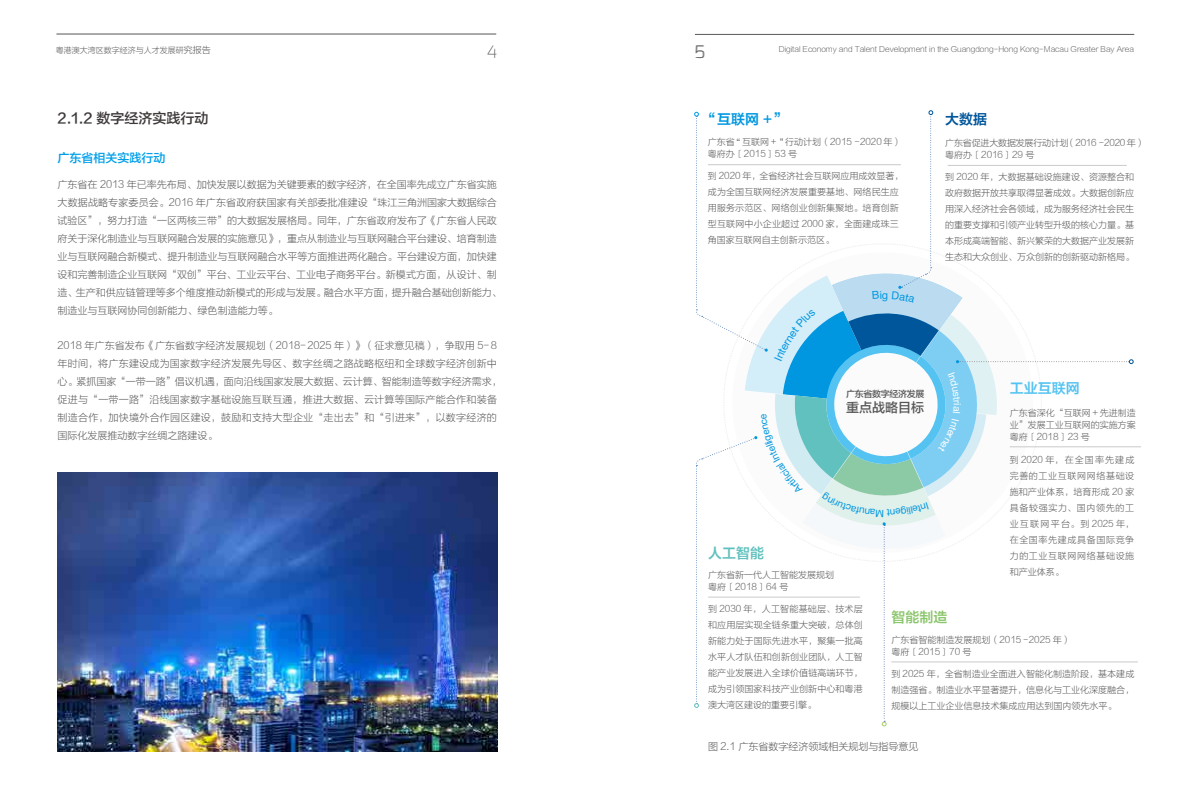
<style>
.page{position:relative;width:1191px;height:808px;background:#fff}
.page>*{position:absolute;margin:0;border:0;box-sizing:border-box;transform-origin:0 0}
.t1{font:200 17px "Exo";color:#656464}
.t2{font:14px "FZLTZHK GBK1 0";color:#3e3a39}
.t3{font:14px "FZLTZCHK GBK1 0";color:#0097e0}
.t4{font:14px "FZLTZCHK GBK1 0";color:#54c3f1}
.t5{font:14px "FZLTZCHK GBK1 0";color:#8cc66d}
.t6{font:14px "FZLTZCHK GBK1 0";color:#61c1be}
.t7{font:14px "FZLTZCHK GBK1 0";color:#00569b}
.t8{font:13px "FZLTZHK GBK1 0";color:#595757}
.t9{font:12px "FZLTZHK GBK1 0";color:#00a0e9}
.t10{font:11px "Helvetica Neue LT Std";color:#0097e0}
.t11{font:10px/18px "FZLTXHJW GB1 0";color:#595757}
.t12{font:10px/18px "FZLTXHJW GB1 0";letter-spacing:.025em;color:#595757}
.t13{font:9px/16px "FZLTXHJW GB1 0";color:#595757;text-align:justify}
.t14{font:9px/12px "FZLTXHJW GB1 0";letter-spacing:-.02em;color:#595757}
.t15{font:9px "FZLTZHK GBK1 0";letter-spacing:-.04em;color:#595757}
.t16{font:8px "FZLTXHJW GB1 0";color:#595757}
.t17{font:7.5px "FZLTXHJW GB1 0";color:#595757}
.s1{font-size:9px}
.s2{font-family:"Helvetica Neue"}
</style>
<div class="page">
<img style="left:58px;top:472px;width:439px;height:279px">
<hr style="left:891px;top:662px;width:246px;height:1px;background:#c9caca">
<hr style="left:1009px;top:447px;width:132px;height:1px;background:#c9caca">
<svg style="left:694px;top:110px;width:439px;height:616px"></svg>
<p class="t16" style="left:56px;top:46px;width:157px">粤港澳大湾区数字经济与人才发展研<span class="s1">究报告</span></p>
<h1 class="t1" style="left:694px;top:41px;width:12px">5</h1>
<h1 class="t1" style="left:487px;top:41px;width:11px">4</h1>
<p class="t17" style="left:778px;top:45px;width:357px">Digital Economy and Talent Development in the Guangdong- Hong Kong- Macau Greater Bay Area</p>
<h2 class="t2" style="left:58px;top:110px;width:152px">2.1.2 数字经济实践行动</h2>
<h3 class="t9" style="left:58px;top:152px;width:110px">广东省相关实践行动</h3>
<p class="t11" style="left:58px;top:175px;width:446px">广东省在 2013 年已率先布局、加快发展以数据为关键要素的数字经济，在全国率先成立广东省实施大数据战略专家委员会。2016 年广东省政府获国家有关部委批准建设“珠江三角洲国家大数据综合试验区”，努力打造“一区两核三带”的大数据发展格局。同年，广东省政府发布了《广东省人民政府关于深化制造业与互联网融合发展的实施意见》，重点从制造业与互联网融合平台建设、培育制造业与互联网融合新模式、提升制造业与互联网融合水平等方面推进两化融合。平台建设方面，加快建设和完善制造企业互联网“双创”平台、工业云平台、工业电子商务平台。新模式方面，从设计、制造、生产和供应链管理等多个维度推动新模式的形成与发展。融合水平方面，提升融合基础创新能力、制造业与互联网协同创新能力、绿色制造能力等。</p>
<p class="t12" style="left:58px;top:336px;width:446px">2018 年广东省发布《广东省数字经济发展规划（2018- 2025 年）》（征求意见稿），争取用 5- 8年时间，将广东建设成为国家数字经济发展先导区、数字丝绸之路战略枢纽和全球数字经济创新中心。紧抓国家“一带一路”倡议机遇，面向沿线国家发展大数据、云计算、智能制造等数字经济需求，促进与“一带一路”沿线国家数字基础设施互联互通，推进大数据、云计算等国际产能合作和装备制造合作，加快境外合作园区建设，鼓励和支持大型企业“走出去”和“引进来”，以数字经济的国际化发展推动数字丝绸之路建设。</p>
<h2 class="t3" style="left:703px;top:111px;width:85px">“互联网 +”</h2>
<p class="t13" style="left:708px;top:136px;width:195px;line-height:12px">广东省 <span class="s2">“</span> 互联网＋ <span class="s2">”</span> 行动计划 （2015 - 2020 年）粤府办〔2015〕53 号</p>
<p class="t13" style="left:708px;top:168px;width:197px;text-align:left">到 2020 年，全省经济社会互联网应用成效显著，成为全国互联网经济发展重要基地、网络民生应用服务示范区、网络创业创新集聚地。培育创新型互联网中小企业超过 2000 家，全面建成珠三角国家互联网自主创新示范区。</p>
<p class="t10" style="left:882px;top:288px;width:8px">g</p>
<h2 class="t7" style="left:945px;top:112px;width:43px">大数据</h2>
<p class="t14" style="left:945px;top:137px;width:201px">广东省促进大数据发展行动计划（2016 - 2020 年）粤府办〔2016〕29 号</p>
<p class="t13" style="left:945px;top:169px;width:190px">到 2020 年，大数据基础设施建设、资源整合和政府数据开放共享取得显著成效。大数据创新应用深入经济社会各领域，成为服务经济社会民生的重要支撑和引领产业转型升级的核心力量。基本形成高端智能、新兴繁荣的大数据产业发展新生态和大众创业、万众创新的创新驱动新格局。</p>
<p class="t15" style="left:846px;top:389px;width:80px">广东省数字经济发展</p>
<h3 class="t8" style="left:846px;top:400px;width:79px">重点战略目标</h3>
<h2 class="t6" style="left:708px;top:545px;width:57px">人工智能</h2>
<p class="t13" style="left:708px;top:569px;width:127px;line-height:12px">广东省新一代人工智能发展规划粤府〔2018〕64 号</p>
<h2 class="t4" style="left:1009px;top:381px;width:71px">工业互联网</h2>
<p class="t13" style="left:1009px;top:406px;width:127px;line-height:12px">广东省深化“互联网＋先进制造业”发展工业互联网的实施方案粤府〔2018〕23 号</p>
<p class="t13" style="left:1009px;top:452px;width:126px">到 2020 年，在全国率先建成完善的工业互联网网络基础设施和产业体系，培育形成 20 家具备较强实力、国内领先的工业互联网平台。到 2025 年，在全国率先建成具备国际竞争力的工业互联网网络基础设施和产业体系。</p>
<p class="t13" style="left:708px;top:601px;width:156px">到 2030 年，人工智能基础层、技术层和应用层实现全链条重大突破，总体创新能力处于国际先进水平，聚集一批高水平人才队伍和创新创业团队，人工智能产业发展进入全球价值链高端环节，成为引领国家科技产业创新中心和粤港澳大湾区建设的重要引擎。</p>
<h2 class="t5" style="left:891px;top:609px;width:57px">智能制造</h2>
<p class="t13" style="left:891px;top:633px;width:181px;line-height:12px">广东省智能制造发展规划（2015 - 2025 年）粤府〔2015〕70 号</p>
<p class="t13" style="left:891px;top:665px;width:244px">到 2025 年，全省制造业全面进入智能化制造阶段，基本建成制造强省。制造业水平显著提升，信息化与工业化深度融合，规模以上工业企业信息技术集成应用达到国内领先水平。</p>
<p class="t11" style="left:708px;top:737px;width:212px">图 2.1 广东省数字经济领域相关规划与指导意见</p>
</div>
